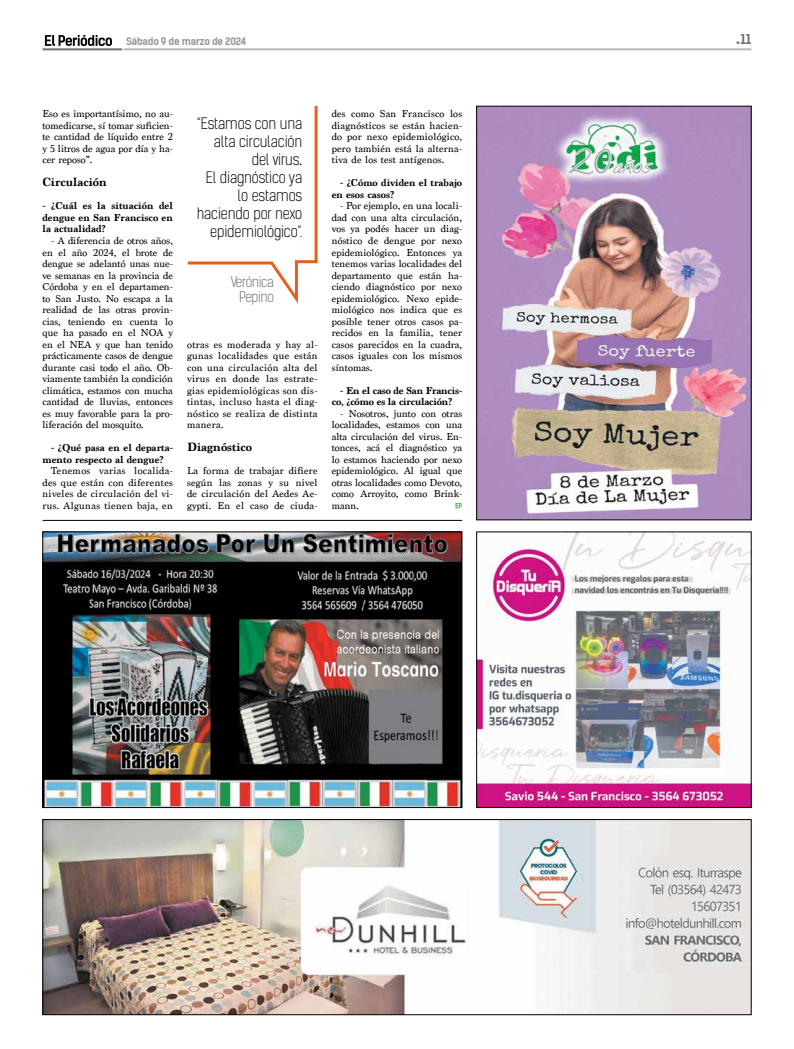
<style>
.page{position:relative;width:794px;height:1049px;background:#fff}
.page>*{position:absolute;margin:0;border:0;box-sizing:border-box;transform-origin:0 0}
.t1{font:300 15px/18px "Kelson Sans";letter-spacing:-.01em;color:#000;text-align:right}
.t2{font:300 14px/15px "Kelson Sans RU";letter-spacing:-.03em;color:#6d6e71;text-align:right}
.t3{font:700 13px "Kelson Sans";color:#6d6e71}
.t4{font:700 12.5px "Marion";color:#000}
.t5{font:10.5px/11.5px "Marion";letter-spacing:.01em;color:#000;text-align:justify}
.t6{font:700 10.5px/11.5px "Marion";color:#000}
.t7{font:700 10.5px/11.5px "Marion";letter-spacing:-.02em;color:#000}
.t8{font:700 10px "Kelson Sans RU";letter-spacing:-.025em;color:#939598}
.s1{font-weight:400}
</style>
<div class="page">
<svg style="left:45px;top:35px;width:67px;height:11px"></svg>
<hr style="left:123px;top:48px;width:628px;height:2px;background:#b6b8ba">
<hr style="left:43px;top:48px;width:79px;height:2px;background:#6d6e71">
<hr style="left:43px;top:520px;width:419px;height:1px;background:#000">
<img style="left:45px;top:821px;width:704px;height:192px">
<div style="left:43px;top:819px;width:708px;height:196px;border:1px solid #000"></div>
<img style="left:478px;top:534px;width:271px;height:272px">
<div style="left:476px;top:532px;width:275px;height:276px;border:1px solid #000"></div>
<img style="left:45px;top:534px;width:415px;height:272px">
<div style="left:43px;top:532px;width:419px;height:276px;border:1px solid #000"></div>
<img style="left:478px;top:108px;width:271px;height:410px">
<div style="left:476px;top:106px;width:275px;height:414px;border:1px solid #000"></div>
<svg style="left:187px;top:105px;width:131px;height:199px"></svg>
<svg style="left:455px;top:503px;width:7px;height:5px"></svg>
<p class="t8" style="left:126px;top:35px;width:122px">Sábado 9 de marzo de 2024</p>
<p class="t5" style="left:43px;top:108px;width:132px">Eso es importantísimo, no au&shy;tomedicarse, sí tomar suficien&shy;te cantidad de líquido entre 2 y 5 litros de agua por día y ha&shy;cer reposo”.</p>
<p class="t4" style="left:43px;top:175px;width:66px">Circulación</p>
<p class="t6" style="left:43px;top:200px;width:132px;text-align:justify">- ¿Cuál es la situación del dengue en San Francisco en la actualidad?</p>
<p class="t5" style="left:43px;top:235px;width:132px;text-indent:9px">- A diferencia de otros años, en el año 2024, el brote de dengue se adelantó unas nue&shy;ve semanas en la provincia de Córdoba y en el departamen&shy;to San Justo. No escapa a la realidad de las otras provin&shy;cias, teniendo en cuenta lo que ha pasado en el NOA y en el NEA y que han tenido prácticamente casos de dengue durante casi todo el año. Ob&shy;viamente también la condición climática, estamos con mucha cantidad de lluvias, entonces es muy favorable para la pro&shy;liferación del mosquito.</p>
<p class="t6" style="left:43px;top:442px;width:132px;text-indent:9px">- ¿Qué pasa en el departa&shy;mento respecto al dengue?</p>
<p class="t5" style="left:43px;top:465px;width:132px;text-indent:9px">Tenemos varias localida&shy;des que están con diferentes niveles de circulación del vi&shy;rus. Algunas tienen baja, en</p>
<h1 class="t1" style="left:197px;top:114px;width:107px">“Estamos con una alta circulación del virus<span class="s1">.<br></span>El diagnóstico ya lo estamos haciendo por nexo epidemiológico”.</h1>
<h2 class="t2" style="left:231px;top:274px;width:45px">Verónica<br>Pepino</h2>
<p class="t5" style="left:187px;top:339px;width:132px">otras es moderada y hay al&shy;gunas localidades que están con una circulación alta del virus en donde las estrate&shy;gias epidemiológicas son dis&shy;tintas, incluso hasta el diag&shy;nóstico se realiza de distinta manera.</p>
<p class="t4" style="left:187px;top:440px;width:66px">Diagnóstico</p>
<p class="t5" style="left:187px;top:465px;width:132px">La forma de trabajar difiere según las zonas y su nivel de circulación del Aedes Ae&shy;gypti. En el caso de ciuda-</p>
<p class="t5" style="left:332px;top:108px;width:132px">des como San Francisco los diagnósticos se están hacien&shy;do por nexo epidemiológico, pero también está la alterna&shy;tiva de los test antígenos.</p>
<p class="t6" style="left:332px;top:177px;width:132px;text-indent:9px">- ¿Cómo dividen el trabajo en esos casos?</p>
<p class="t5" style="left:332px;top:200px;width:132px;text-indent:9px">- Por ejemplo, en una locali&shy;dad con una alta circulación, vos ya podés hacer un diag&shy;nóstico de dengue por nexo epidemiológico. Entonces ya tenemos varias localidades del departamento que están ha&shy;ciendo diagnóstico por nexo epidemiológico. Nexo epide&shy;miológico nos indica que es posible tener otros casos pa&shy;recidos en la familia, tener casos parecidos en la cuadra, casos iguales con los mismos síntomas.</p>
<p class="t7" style="left:332px;top:384px;width:132px;text-indent:9px">- En el caso de San Francis&shy;co, ¿cómo es la circulación?</p>
<p class="t5" style="left:332px;top:408px;width:132px;text-indent:9px">- Nosotros, junto con otras localidades, estamos con una alta circulación del virus. En&shy;tonces, acá el diagnóstico ya lo estamos haciendo por nexo epidemiológico. Al igual que otras localidades como Devoto, como Arroyito, como Brink&shy;mann.</p>
<p class="t3" style="left:735px;top:31px;width:18px">•11</p>
</div>
